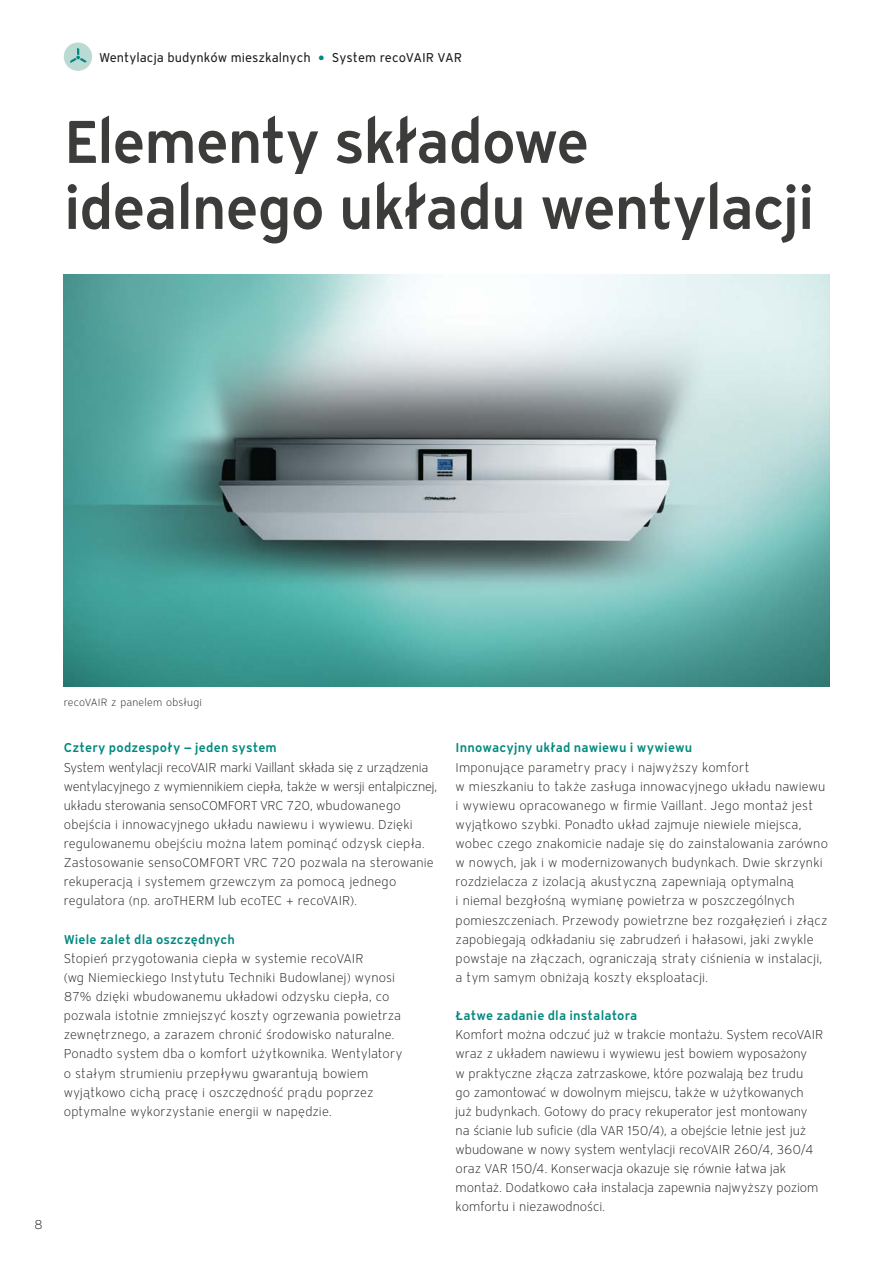
<style>
.page{position:relative;width:893px;height:1263px;background:#fff}
.page>*{position:absolute;margin:0;border:0;box-sizing:border-box;transform-origin:0 0}
.t1{font:600 60px/66px "Vaillant 16";letter-spacing:-.025em;color:#3c3c3b}
.t2{font:300 12.75px/19.2px "Vaillant 16";letter-spacing:.005em;color:#1d1d1b}
.t3{font:600 12.75px "Vaillant 16";letter-spacing:.01em;color:#00897e}
.t4{font:12.75px "Vaillant 16";color:#1d1d1b}
.t5{font:300 10.5px "Vaillant 16";letter-spacing:.02em;color:#1d1d1b}
.s1{color:#00897e}
</style>
<div class="page">
<img style="left:64px;top:274px;width:765px;height:412px">
<div style="left:64px;top:43px;width:28px;height:28px;background:#bcdad4;border-radius:50%"></div>
<svg style="left:70px;top:48px;width:17px;height:15px"></svg>
<p class="t4" style="left:99px;top:49px;width:365px">Wentylacja budynków mieszkalnych <span class="s1">⬤</span> System recoVAIR VAR</p>
<h1 class="t1" style="left:64px;top:107px;width:752px">Elementy składowe idealnego układu wentylacji</h1>
<p class="t2" style="left:34px;top:1215px;width:10px">8</p>
<p class="t5" style="left:64px;top:696px;width:140px">recoVAIR z panelem obsługi</p>
<p class="t3" style="left:64px;top:739px;width:215px">Cztery podzespoły — jeden system</p>
<p class="t2" style="left:64px;top:757px;width:375px">System wentylacji recoVAIR marki Vaillant składa się z urządzenia wentylacyjnego z wymiennikiem ciepła, także w wersji entalpicznej, układu sterowania sensoCOMFORT VRC 720, wbudowanego obejścia i innowacyjnego układu nawiewu i wywiewu. Dzięki regulowanemu obejściu można latem pominąć odzysk ciepła.<br>Zastosowanie sensoCOMFORT VRC 720 pozwala na sterowanie rekuperacją i systemem grzewczym za pomocą jednego regulatora (np. aroTHERM lub ecoTEC + recoVAIR).</p>
<p class="t3" style="left:64px;top:930px;width:173px">Wiele zalet dla oszczędnych</p>
<p class="t2" style="left:64px;top:948px;width:340px">Stopień przygotowania ciepła w systemie recoVAIR<br>(wg Niemieckiego Instytutu Techniki Budowlanej) wynosi 87% dzięki wbudowanemu układowi odzysku ciepła, co pozwala istotnie zmniejszyć koszty ogrzewania powietrza zewnętrznego, a zarazem chronić środowisko naturalne.<br>Ponadto system dba o komfort użytkownika. Wentylatory o stałym strumieniu przepływu gwarantują bowiem wyjątkowo cichą pracę i oszczędność prądu poprzez optymalne wykorzystanie energii w napędzie.</p>
<p class="t3" style="left:456px;top:739px;width:238px">Innowacyjny układ nawiewu i wywiewu</p>
<p class="t2" style="left:456px;top:757px;width:374px">Imponujące parametry pracy i najwyższy komfort<br>w mieszkaniu to także zasługa innowacyjnego układu nawiewu i wywiewu opracowanego w firmie Vaillant. Jego montaż jest wyjątkowo szybki. Ponadto układ zajmuje niewiele miejsca, wobec czego znakomicie nadaje się do zainstalowania zarówno w nowych, jak i w modernizowanych budynkach. Dwie skrzynki rozdzielacza z izolacją akustyczną zapewniają optymalną<br>i niemal bezgłośną wymianę powietrza w poszczególnych pomieszczeniach. Przewody powietrzne bez rozgałęzień i złącz zapobiegają odkładaniu się zabrudzeń i hałasowi, jaki zwykle powstaje na złączach, ograniczają straty ciśnienia w instalacji, a tym samym obniżają koszty eksploatacji.</p>
<p class="t3" style="left:456px;top:1007px;width:183px">Łatwe zadanie dla instalatora</p>
<p class="t2" style="left:456px;top:1025px;width:369px">Komfort można odczuć już w trakcie montażu. System recoVAIR wraz z układem nawiewu i wywiewu jest bowiem wyposażony<br>w praktyczne złącza zatrzaskowe, które pozwalają bez trudu<br>go zamontować w dowolnym miejscu, także w użytkowanych już budynkach. Gotowy do pracy rekuperator jest montowany na ścianie lub suficie (dla VAR 150/4), a obejście letnie jest już wbudowane w nowy system wentylacji recoVAIR 260/4, 360/4 oraz VAR 150/4. Konserwacja okazuje się równie łatwa jak montaż. Dodatkowo cała instalacja zapewnia najwyższy poziom komfortu i niezawodności.</p>
</div>
